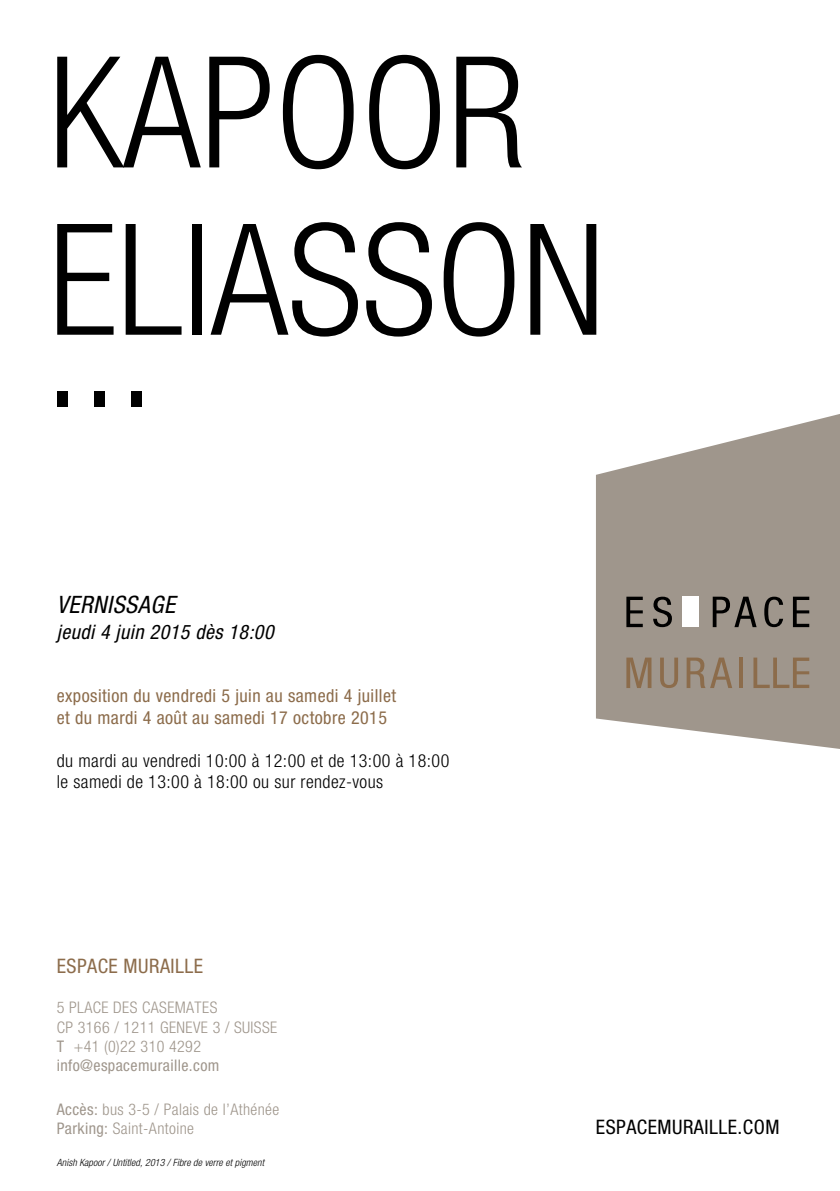
<style>
.page{position:relative;width:840px;height:1191px;background:#fff}
.page>*{position:absolute;margin:0;border:0;box-sizing:border-box;transform-origin:0 0}
.t1{font:300 condensed 155px/167.2px "Helvetica Neue LT Pro";letter-spacing:-.005em;color:#000}
.t2{font:italic condensed 24px "Helvetica Neue LT Pro";letter-spacing:.025em;color:#000}
.t3{font:italic condensed 20px "Helvetica Neue LT Pro";letter-spacing:.025em;color:#000}
.t4{font:condensed 20px "Helvetica Neue LT Pro";letter-spacing:.025em;color:#000}
.t5{font:condensed 20px "Helvetica Neue LT Pro";letter-spacing:.025em;color:#8c6c4b}
.t6{font:300 condensed 18px/21.6px "Helvetica Neue LT Pro";letter-spacing:.025em;color:#000}
.t7{font:condensed 18px/21.6px "Helvetica Neue LT Pro";letter-spacing:.025em;color:#8c6c4b}
.t8{font:300 condensed 16px/19px "Helvetica Neue LT Pro";letter-spacing:.025em;color:#9f968c}
.t9{font:italic 300 condensed 10px "Helvetica Neue LT Pro";letter-spacing:.01em;color:#000}
.s1{font-weight:400}
</style>
<div class="page">
<svg style="left:596px;top:414px;width:243px;height:335px;fill:#9f968c"></svg>
<div style="left:682px;top:596px;width:16px;height:31px;background:#fff"></div>
<svg style="left:626px;top:657px;width:25px;height:31px"></svg>
<svg style="left:659px;top:657px;width:18px;height:31px"></svg>
<svg style="left:686px;top:657px;width:45px;height:31px"></svg>
<svg style="left:738px;top:657px;width:4px;height:31px"></svg>
<svg style="left:753px;top:657px;width:55px;height:31px;background:#988877"></svg>
<svg style="left:792px;top:596px;width:16px;height:31px"></svg>
<svg style="left:712px;top:596px;width:44px;height:31px"></svg>
<svg style="left:763px;top:596px;width:19px;height:31px"></svg>
<svg style="left:652px;top:596px;width:19px;height:31px"></svg>
<svg style="left:626px;top:596px;width:16px;height:31px"></svg>
<h1 class="t1" style="left:49px;top:28px;width:557px">KAPOOR<br>ELIASSON</h1>
<h1 class="t1" style="left:44px;top:268px;width:113px">...</h1>
<h2 class="t2" style="left:57px;top:590px;width:120px">VERNISSAGE</h2>
<p class="t3" style="left:57px;top:620px;width:218px">jeudi 4 juin 2015 dès 18:00</p>
<p class="t7" style="left:57px;top:684px;width:341px">exposition du vendredi 5 juin au samedi 4 juillet et du mardi 4 août au samedi 17 octobre 2015</p>
<p class="t6" style="left:57px;top:749px;width:394px">du mardi au vendredi 10:00 à 12:00 et de 13:00 à 18:00 le samedi de 13:00 à 18:00 ou sur rendez-vous</p>
<p class="t5" style="left:57px;top:954px;width:148px">ESPACE MURAILLE</p>
<p class="t8" style="left:57px;top:998px;width:222px">5 PLACE DES CASEMATES<br>CP 3166 / 1211 GENEVE 3 / SUISSE<br><span class="s1">T</span> +41 (0)22 310 4292 <span class="s1">info@espacemuraille.com</span></p>
<p class="t8" style="left:57px;top:1099px;width:224px"><span class="s1">Accès:</span> bus 3-5 / Palais de l’Athénée<br><span class="s1">Parking:</span> Saint-Antoine</p>
<p class="t9" style="left:57px;top:1156px;width:209px">Anish Kapoor / Untitled, 2013 / Fibre de verre et pigment</p>
<p class="t4" style="left:595px;top:1115px;width:185px">ESPACEMURAILLE.COM</p>
</div>
